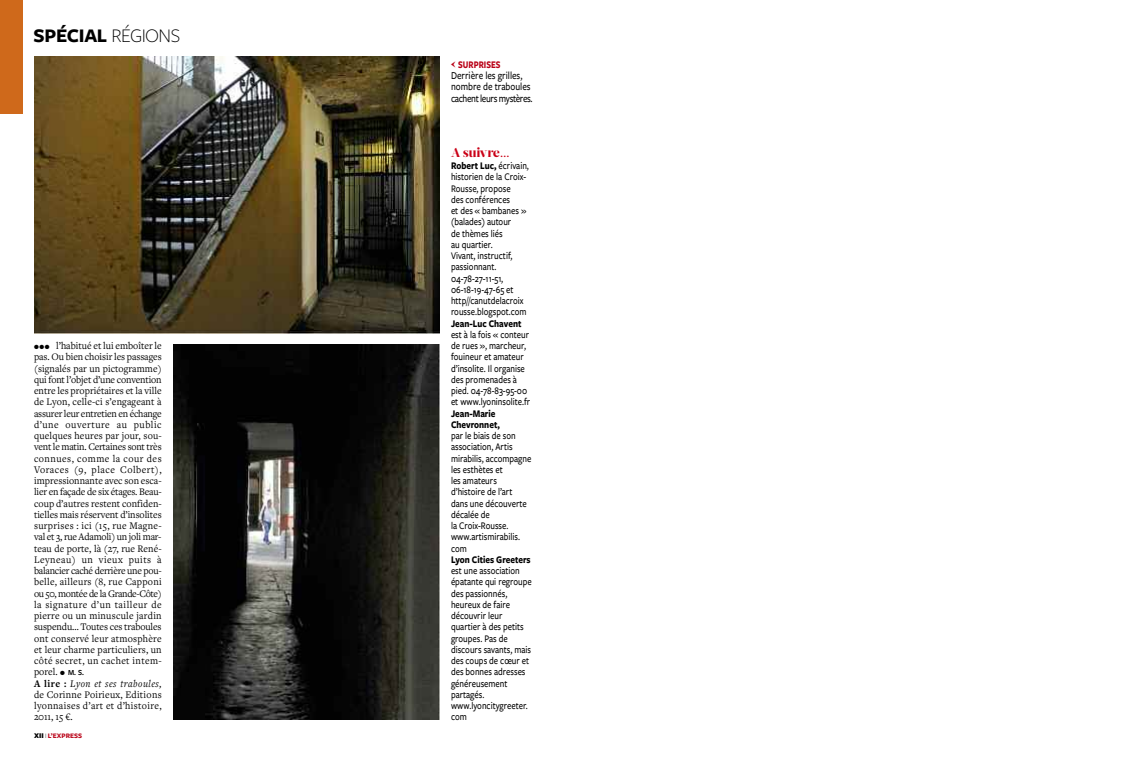
<style>
.page{position:relative;width:1146px;height:757px;background:#fff}
.page>*{position:absolute;margin:0;border:0;box-sizing:border-box;transform-origin:0 0}
.t1{font:700 20px "Freight Sans Pro";letter-spacing:-.015em;color:#000}
.t2{font:900 13px "Glosa Display";color:#ca0016}
.t3{font:500 11px/11.3px "Freight Sans Pro";color:#000;scale:.85 1}
.t4{font:10.5px/11.2px "Freight Text Pro";letter-spacing:.005em;color:#000;scale:.95 1}
.t5{font:500 10.5px/11.3px "Freight Sans Pro";color:#000;scale:.85 1}
.t6{font:700 10.5px/11.2px "Freight Sans Pro";color:#000;scale:.85 1}
.t7{font:700 10.5px "Freight Sans Pro";color:#b90016;scale:.8 1}
.t8{font:700 7.1px "Freight Sans Pro";color:#b90016}
.t9{font:6px "Zapf Dingbats";color:#000}
.s1{font-weight:300}
.s2{font-family:"Freight Sans Pro";font-weight:600;font-size:8px}
.s3{font-weight:700}
.s4{font-style:italic}
.s5{font-weight:900;font-size:7.5px;color:#000}
.s6{font-weight:300;font-size:7px;color:#000}
.s7{font-family:"Freight Big Pro";font-weight:900;font-size:16px}
</style>
<div class="page">
<div style="left:0;top:0;width:23px;height:113px;background:#cf691b"></div>
<img style="left:34px;top:57px;width:405px;height:276px">
<img style="left:173px;top:344px;width:266px;height:376px">
<h1 class="t1" style="left:34px;top:23px;width:148px">SPÉCIAL <span class="s1">RÉGIONS</span></h1>
<p class="t4" style="left:34px;top:340px;width:136px;text-indent:22px">l’habitué et lui emboîter le pas. Ou bien choisir les passages (signalés par un pictogramme) qui font l’objet d’une convention entre les propriétaires et la ville de Lyon, celle-ci s’engageant à assurer leur entretien en échange d’une ouverture au public quelques heures par jour, sou&shy;vent le matin. Certaines sont très connues, comme la cour des<br>Voraces (9, place Colbert), impressionnante avec son esca&shy;lier en façade de six étages. Beau&shy;coup d’autres restent confiden&shy;tielles mais réservent d’insolites surprises : ici (15, rue Magne&shy;val et 3, rue Adamoli) un joli mar&shy;teau de porte, là (27, rue René-<br>Leyneau) un vieux puits à balancier caché derrière une pou&shy;belle, ailleurs (8, rue Capponi ou 50, montée de la Grande-Côte) la signature d’un tailleur de pierre ou un minuscule jardin suspendu… Toutes ces traboules ont conservé leur atmosphère et leur charme particuliers, un côté secret, un cachet intem&shy;porel. ● <span class="s2">M. S.<br></span><span class="s3">A lire :</span> <span class="s4">Lyon et ses traboules, </span>de Corinne Poirieux, Editions lyonnaises d’art et d’histoire,<br>2011, 15 €.</p>
<p class="t9" style="left:34px;top:343px;width:17px">●●●</p>
<p class="t8" style="left:34px;top:731px;width:50px"><span class="s5">XII</span> <span class="s6">I</span> L’EXPRESS</p>
<p class="t7" style="left:451px;top:58px;width:63px"><span class="s7">‹</span> SURPRISES</p>
<p class="t3" style="left:451px;top:70px;width:97px">Derrière les grilles, nombre de traboules cachent leurs mystères.</p>
<p class="t2" style="left:451px;top:148px;width:60px">A suivre…</p>
<p class="t5" style="left:451px;top:160px;width:93px"><span class="s3">Robert Luc,</span> écrivain, historien de la Croix-<br>Rousse, propose<br>des conférences<br>et des « bambanes » (balades) autour<br>de thèmes liés<br>au quartier.<br>Vivant, instructif, passionnant.<br>04-78-27-11-51,<br>06-18-19-47-65 et http//canutdelacroix rousse.blogspot.com</p>
<p class="t6" style="left:451px;top:317px;width:84px">Jean-Luc Chavent</p>
<p class="t5" style="left:451px;top:328px;width:95px">est à la fois « conteur de rues », marcheur, fouineur et amateur d’insolite. Il organise des promenades à pied. 04-78-83-95-00 et www.lyoninsolite.fr</p>
<p class="t6" style="left:451px;top:407px;width:59px">Jean-Marie<br>Chevronnet,</p>
<p class="t5" style="left:451px;top:430px;width:96px">par le biais de son association, Artis mirabilis, accompagne les esthètes et<br>les amateurs d’histoire de l’art dans une découverte décalée de<br>la Croix-Rousse. www.artismirabilis. com</p>
<p class="t6" style="left:451px;top:554px;width:95px">Lyon Cities Greeters</p>
<p class="t5" style="left:451px;top:565px;width:97px">est une association épatante qui regroupe des passionnés, heureux de faire découvrir leur quartier à des petits groupes. Pas de discours savants, mais des coups de cœur et des bonnes adresses généreusement partagés. www.lyoncitygreeter. com</p>
</div>
